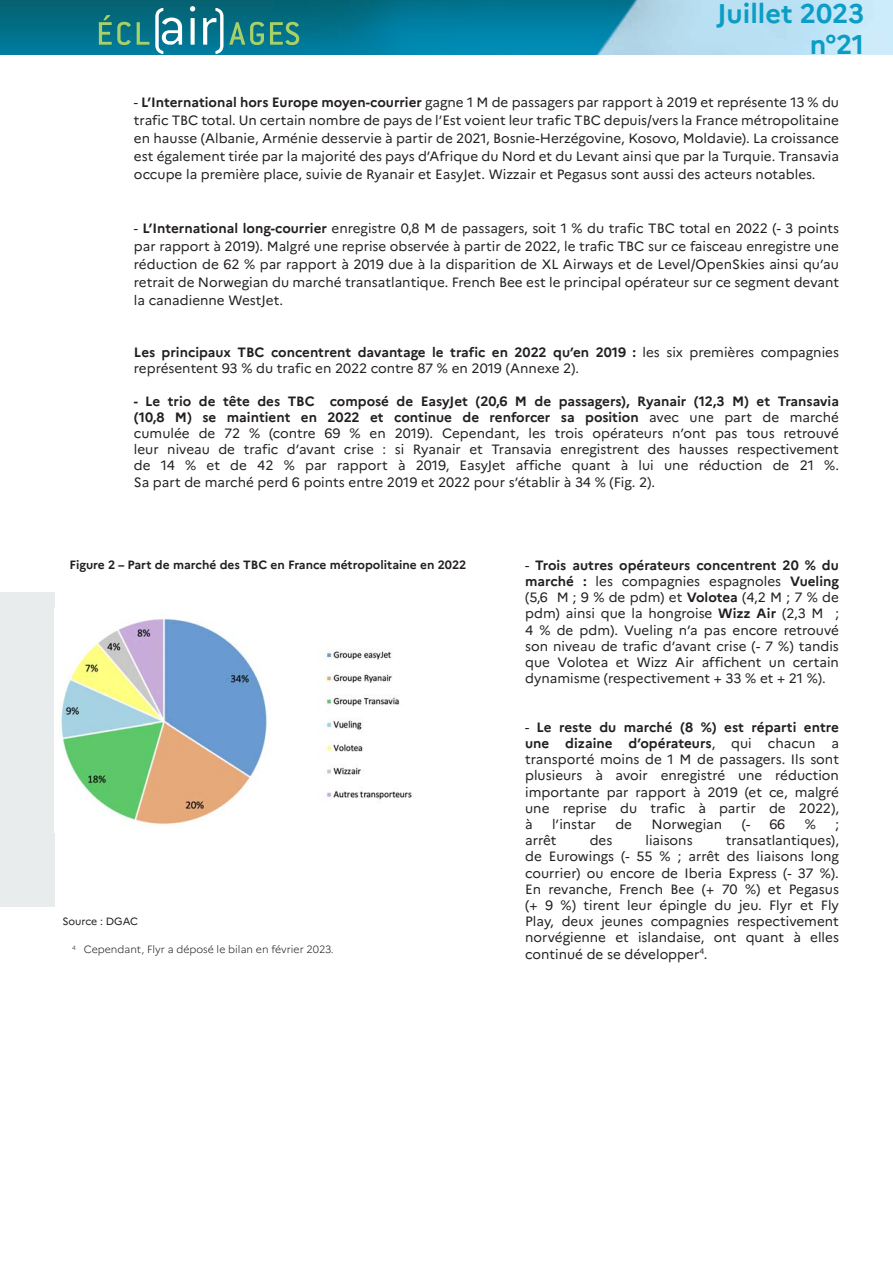
<style>
.page{position:relative;width:893px;height:1263px;background:#fff}
.page>*{position:absolute;margin:0;border:0;box-sizing:border-box;transform-origin:0 0}
.t1{font:700 27px/31.5px "Marianne";color:#0b9dc4;text-align:right}
.t2{font:13.5px/16.2px "Marianne";color:#231f20;text-align:justify}
.t3{font:700 12px "Marianne";color:#231f20}
.t4{font:300 10.5px "Marianne";color:#231f20}
.t5{font:10.5px "Marianne";letter-spacing:-.01em;color:#231f20}
.s1{font-weight:700}
</style>
<div class="page">
<img style="left:0;top:0;width:893px;height:54px">
<svg style="left:99px;top:15px;width:32px;height:30px"></svg>
<svg style="left:137px;top:22px;width:12px;height:23px"></svg>
<svg style="left:155px;top:8px;width:27px;height:46px"></svg>
<svg style="left:190px;top:6px;width:5px;height:39px"></svg>
<svg style="left:203px;top:8px;width:20px;height:46px"></svg>
<svg style="left:229px;top:22px;width:35px;height:23px"></svg>
<svg style="left:270px;top:22px;width:29px;height:23px"></svg>
<div style="left:0;top:592px;width:54px;height:315px;background:#e9eced"></div>
<img style="left:61px;top:619px;width:351px;height:207px">
<p class="t1" style="left:717px;top:-3px;width:149px">Juillet 2023 n°21</p>
<p class="t2" style="left:134px;top:93px;width:707px;line-height:18px">- <span class="s1">L’International hors Europe moyen-courrier</span> gagne 1 M de passagers par rapport à 2019 et représente 13 % du trafic TBC total. Un certain nombre de pays de l’Est voient leur trafic TBC depuis/vers la France métropolitaine en hausse (Albanie, Arménie desservie à partir de 2021, Bosnie-Herzégovine, Kosovo, Moldavie). La croissance est également tirée par la majorité des pays d’Afrique du Nord et du Levant ainsi que par la Turquie. Transavia occupe la première place, suivie de Ryanair et EasyJet. Wizzair et Pegasus sont aussi des acteurs notables.</p>
<p class="t2" style="left:134px;top:219px;width:707px;line-height:18px">- <span class="s1">L’International long-courrier</span> enregistre 0,8 M de passagers, soit 1 % du trafic TBC total en 2022 (- 3 points par rapport à 2019). Malgré une reprise observée à partir de 2022, le trafic TBC sur ce faisceau enregistre une réduction de 62 % par rapport à 2019 due à la disparition de XL Airways et de Level/OpenSkies ainsi qu’au retrait de Norwegian du marché transatlantique. French Bee est le principal opérateur sur ce segment devant la canadienne WestJet.</p>
<p class="t2" style="left:134px;top:344px;width:706px"><span class="s1">Les principaux TBC concentrent davantage le trafic en 2022 qu’en 2019 :</span> les six premières compagnies représentent 93 % du trafic en 2022 contre 87 % en 2019 (Annexe 2).</p>
<p class="t2" style="left:134px;top:393px;width:706px"><span class="s1">- Le trio de tête des TBC composé de EasyJet (20,6 M de passagers), Ryanair (12,3 M) et Transavia (10,8 M) se maintient en 2022 et continue de renforcer sa position</span> avec une part de marché cumulée de 72 % (contre 69 % en 2019). Cependant, les trois opérateurs n’ont pas tous retrouvé leur niveau de trafic d’avant crise : si Ryanair et Transavia enregistrent des hausses respectivement de 14 % et de 42 % par rapport à 2019, EasyJet affiche quant à lui une réduction de 21 %.<br>Sa part de marché perd 6 points entre 2019 et 2022 pour s’établir à 34 % (Fig. 2).</p>
<p class="t3" style="left:70px;top:557px;width:398px">Figure 2 – Part de marché des TBC en France métropolitaine en 2022</p>
<p class="t5" style="left:62px;top:915px;width:77px">Source : DGAC</p>
<p class="t4" style="left:72px;top:943px;width:263px"><sup>4</sup> Cependant, Flyr a déposé le bilan en février 2023.</p>
<p class="t2" style="left:525px;top:557px;width:315px">- <span class="s1">Trois autres opérateurs concentrent 20 % du marché :</span> les compagnies espagnoles <span class="s1">Vueling </span>(5,6 M ; 9 % de pdm) et <span class="s1">Volotea</span> (4,2 M ; 7 % de pdm) ainsi que la hongroise <span class="s1">Wizz Air</span> (2,3 M ; 4 % de pdm). Vueling n’a pas encore retrouvé son niveau de trafic d’avant crise (- 7 %) tandis que Volotea et Wizz Air affichent un certain dynamisme (respectivement + 33 % et + 21 %).</p>
<p class="t2" style="left:525px;top:719px;width:315px">- <span class="s1">Le reste du marché (8 %) est réparti entre une dizaine d’opérateurs</span>, qui chacun a transporté moins de 1 M de passagers. Ils sont plusieurs à avoir enregistré une réduction importante par rapport à 2019 (et ce, malgré une reprise du trafic à partir de 2022), à</p>
<p class="t2" style="left:552px;top:816px;width:45px">l’instar</p>
<p class="t2" style="left:615px;top:816px;width:18px">de</p>
<p class="t2" style="left:651px;top:816px;width:72px">Norwegian</p>
<p class="t2" style="left:742px;top:816px;width:10px">(-</p>
<p class="t2" style="left:769px;top:816px;width:18px">66</p>
<p class="t2" style="left:805px;top:816px;width:13px">%</p>
<p class="t2" style="left:835px;top:816px;width:5px">;</p>
<p class="t2" style="left:525px;top:832px;width:33px">arrêt</p>
<p class="t2" style="left:590px;top:832px;width:24px">des</p>
<p class="t2" style="left:645px;top:832px;width:49px">liaisons</p>
<p class="t2" style="left:525px;top:832px;width:315px;text-indent:201px">transatlantiques), de Eurowings (- 55 % ; arrêt des liaisons long courrier) ou encore de Iberia Express (- 37 %).<br>En revanche, French Bee (+ 70 %) et Pegasus (+ 9 %) tirent leur épingle du jeu. Flyr et Fly Play, deux jeunes compagnies respectivement norvégienne et islandaise, ont quant à elles continué de se développer<sup>4</sup>.</p>
</div>
